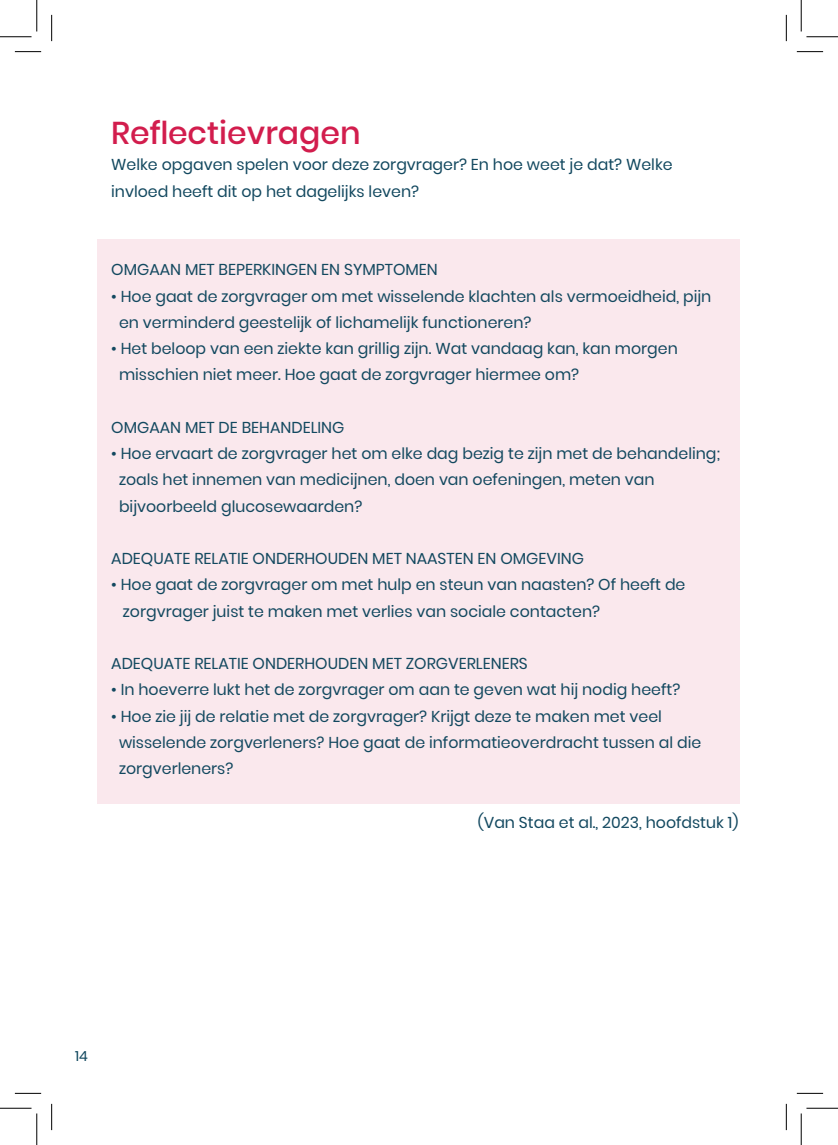
<style>
.page{position:relative;width:838px;height:1145px;background:#fff}
.page>*{position:absolute;margin:0;border:0;box-sizing:border-box;transform-origin:0 0}
.t1{font:500 31.5px "Poppins";color:#d21d4d}
.t2{font:15.75px/26.2px "Poppins";color:#12485f}
.t3{font:14px "Poppins";color:#12485f}
</style>
<div class="page">
<div style="left:98px;top:239px;width:642px;height:564px;background:#fae8ed"></div>
<svg style="left:15px;top:51px;width:26px;height:1px"></svg>
<svg style="left:796px;top:51px;width:27px;height:1px"></svg>
<svg style="left:15px;top:1093px;width:26px;height:1px"></svg>
<svg style="left:796px;top:1093px;width:27px;height:1px"></svg>
<svg style="left:51px;top:15px;width:1px;height:26px"></svg>
<svg style="left:51px;top:1104px;width:1px;height:26px"></svg>
<svg style="left:786px;top:15px;width:1px;height:26px"></svg>
<svg style="left:786px;top:1104px;width:1px;height:26px"></svg>
<hr style="left:0;top:36px;width:32px;height:1px;background:#000">
<hr style="left:806px;top:36px;width:31px;height:1px;background:#000">
<hr style="left:0;top:1108px;width:32px;height:1px;background:#000">
<hr style="left:806px;top:1108px;width:31px;height:1px;background:#000">
<hr style="left:36px;top:0;width:1px;height:31px;background:#000">
<hr style="left:36px;top:1113px;width:1px;height:32px;background:#000">
<hr style="left:800px;top:0;width:1px;height:31px;background:#000">
<hr style="left:800px;top:1113px;width:1px;height:32px;background:#000">
<p class="t1" style="left:111px;top:115px;width:251px">Reflectievragen</p>
<p class="t2" style="left:111px;top:152px;width:563px">Welke opgaven spelen voor deze zorgvrager? En hoe weet je dat? Welke</p>
<p class="t2" style="left:111px;top:178px;width:309px">invloed heeft dit op het dagelijks leven?</p>
<p class="t2" style="left:111px;top:257px;width:328px">OMGAAN MET BEPERKINGEN EN SYMPTOMEN</p>
<p class="t2" style="left:111px;top:283px;width:601px">• Hoe gaat de zorgvrager om met wisselende klachten als vermoeidheid, pijn</p>
<p class="t2" style="left:119px;top:309px;width:414px">en verminderd geestelijk of lichamelijk functioneren?</p>
<p class="t2" style="left:111px;top:336px;width:568px">• Het beloop van een ziekte kan grillig zijn. Wat vandaag kan, kan morgen</p>
<p class="t2" style="left:119px;top:362px;width:461px">misschien niet meer. Hoe gaat de zorgvrager hiermee om?</p>
<p class="t2" style="left:111px;top:414px;width:235px">OMGAAN MET DE BEHANDELING</p>
<p class="t2" style="left:111px;top:441px;width:610px">• Hoe ervaart de zorgvrager het om elke dag bezig te zijn met de behandeling;</p>
<p class="t2" style="left:119px;top:467px;width:537px">zoals het innemen van medicijnen, doen van oefeningen, meten van</p>
<p class="t2" style="left:119px;top:493px;width:245px">bijvoorbeeld glucosewaarden?</p>
<p class="t2" style="left:111px;top:546px;width:474px">ADEQUATE RELATIE ONDERHOUDEN MET NAASTEN EN OMGEVING</p>
<p class="t2" style="left:111px;top:572px;width:575px">• Hoe gaat de zorgvrager om met hulp en steun van naasten? Of heeft de</p>
<p class="t2" style="left:123px;top:598px;width:478px">zorgvrager juist te maken met verlies van sociale contacten?</p>
<p class="t2" style="left:111px;top:651px;width:418px">ADEQUATE RELATIE ONDERHOUDEN MET ZORGVERLENERS</p>
<p class="t2" style="left:111px;top:677px;width:570px">• In hoeverre lukt het de zorgvrager om aan te geven wat hij nodig heeft?</p>
<p class="t2" style="left:111px;top:703px;width:552px">• Hoe zie jij de relatie met de zorgvrager? Krijgt deze te maken met veel</p>
<p class="t2" style="left:119px;top:729px;width:583px">wisselende zorgverleners? Hoe gaat de informatieoverdracht tussen al die zorgverleners?</p>
<p class="t2" style="left:477px;top:810px;width:262px">(Van Staa et al., 2023, hoofdstuk 1)</p>
<p class="t3" style="left:75px;top:1048px;width:14px">14</p>
</div>
